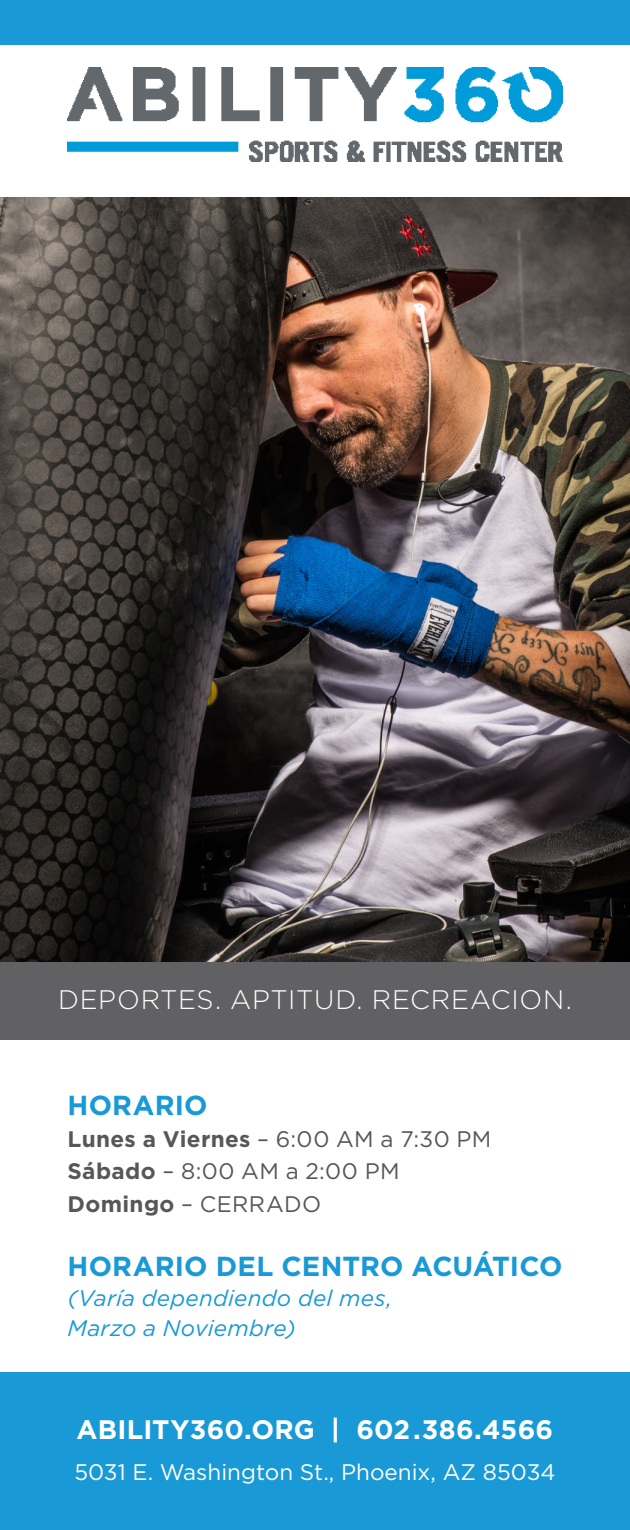
<style>
.page{position:relative;width:630px;height:1530px;background:#fff}
.page>*{position:absolute;margin:0;border:0;box-sizing:border-box;transform-origin:0 0}
.t1{font:700 27.5px "Gotham";letter-spacing:.005em;color:#1999d6}
.t2{font:300 26.75px "Gotham";letter-spacing:.025em;color:#fff}
.t3{font:700 26.75px "Gotham";letter-spacing:.01em;color:#fff}
.t4{font:22.5px/32.5px "Gotham";letter-spacing:.015em;color:#555759}
.t5{font:italic 22.5px/30px "Gotham";letter-spacing:.01em;color:#1999d6}
.t6{font:22.5px "Gotham";color:#fff}
.s1{font-weight:700}
</style>
<div class="page">
<div style="left:0;top:960px;width:630px;height:80px;background:#616164"></div>
<div style="left:0;top:1372px;width:630px;height:158px;background:#1999d6"></div>
<div style="left:0;top:0;width:630px;height:45px;background:#1999d6"></div>
<img style="left:68px;top:68px;width:494px;height:93px">
<img style="left:0;top:197px;width:630px;height:764px">
<p class="t2" style="left:58px;top:983px;width:515px">DEPORTES. APTITUD. RECREACION.</p>
<p class="t1" style="left:68px;top:1087px;width:142px">HORARIO</p>
<p class="t4" style="left:68px;top:1122px;width:425px"><span class="s1">Lunes a Viernes</span> – 6:00 AM a 7:30 PM<br><span class="s1">Sábado</span> – 8:00 AM a 2:00 PM<br><span class="s1">Domingo</span> – CERRADO</p>
<p class="t1" style="left:68px;top:1248px;width:497px">HORARIO DEL CENTRO ACUÁTICO</p>
<p class="t5" style="left:68px;top:1282px;width:326px">(Varía dependiendo del mes,<br>Marzo a Noviembre)</p>
<p class="t3" style="left:77px;top:1412px;width:478px">ABILITY360.ORG | 602.386.4566</p>
<p class="t6" style="left:74px;top:1458px;width:483px">5031 E. Washington St., Phoenix, AZ 85034</p>
</div>
